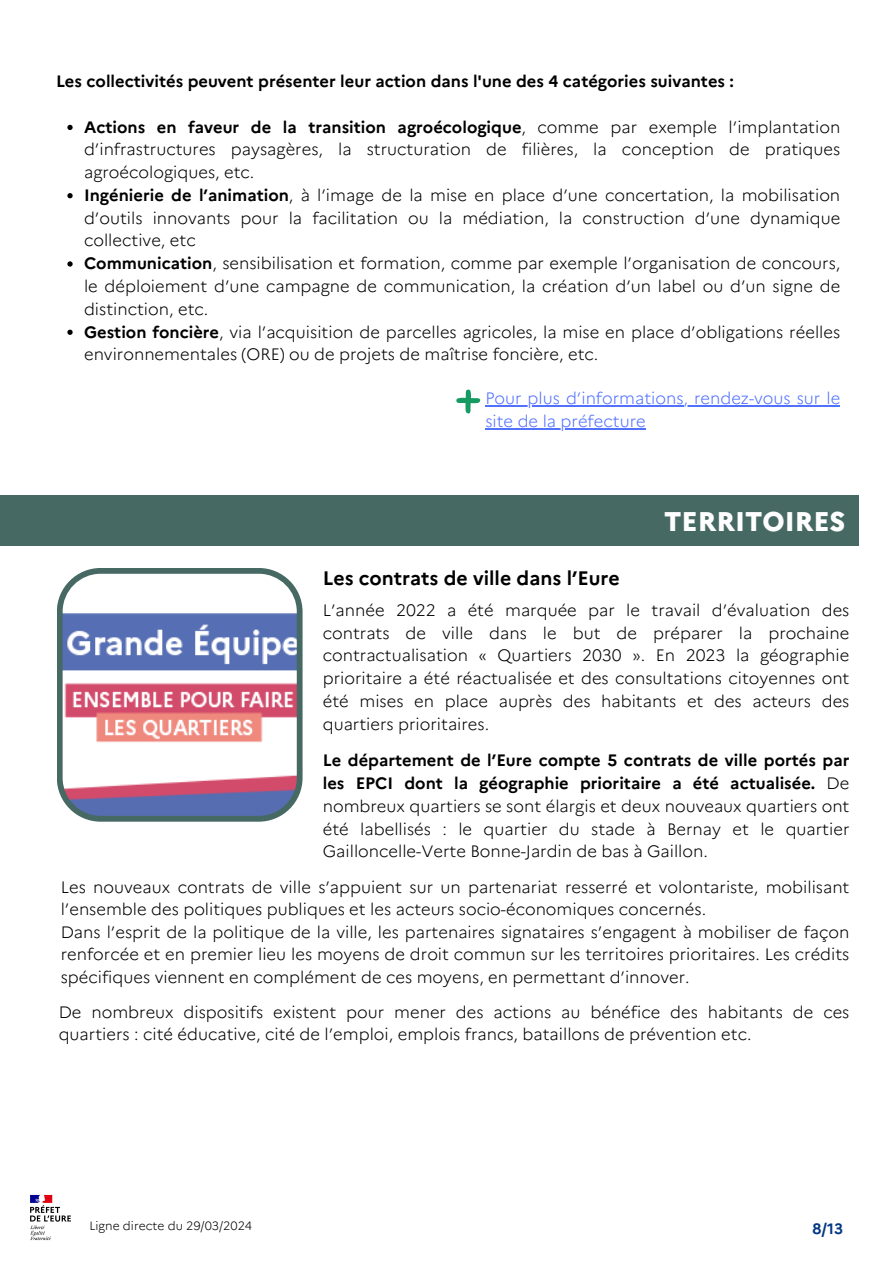
<style>
.page{position:relative;width:894px;height:1264px;background:#fff}
.page>*{position:absolute;margin:0;border:0;box-sizing:border-box;transform-origin:0 0}
.t1{font:800 27px "Marianne";color:#fefefe}
.t2{font:700 19.5px "Marianne";color:#000}
.t3{font:300 16.5px/22.8px "Marianne";color:#000}
.t4{font:700 16.5px "Marianne";color:#000}
.t5{font:300 16.5px/22.5px "Marianne";color:#5271ff}
.t6{font:700 15px "Marianne";color:#033782}
.t7{font:300 12px "Marianne";color:#000}
.s1{font-weight:700}
</style>
<div class="page">
<svg style="left:67px;top:125px;width:6px;height:5px"></svg>
<svg style="left:67px;top:193px;width:6px;height:5px"></svg>
<svg style="left:67px;top:261px;width:6px;height:5px"></svg>
<svg style="left:67px;top:329px;width:6px;height:6px"></svg>
<hr style="left:485px;top:405px;width:91px;height:2px;background:#5271ff">
<hr style="left:576px;top:405px;width:107px;height:2px;background:#5271ff">
<hr style="left:683px;top:405px;width:143px;height:2px;background:#5271ff">
<svg style="left:826px;top:405px;width:14px;height:2px"></svg>
<hr style="left:485px;top:428px;width:160px;height:1px;background:#5271ff">
<svg style="left:456px;top:389px;width:24px;height:24px"></svg>
<img style="left:30px;top:1194px;width:41px;height:47px">
<svg style="left:57px;top:568px;width:245px;height:253px"></svg>
<div style="left:0;top:495px;width:858px;height:50px;background:#466964"></div>
<p class="t4" style="left:56px;top:71px;width:679px">Les collectivités peuvent présenter leur action dans l'une des 4 catégories suivantes :</p>
<p class="t3" style="left:84px;top:115px;width:757px"><span class="s1">Actions en faveur de la transition agroécologique</span>, comme par exemple l’implantation d’infrastructures paysagères, la structuration de filières, la conception de pratiques agroécologiques, etc.<br><span class="s1">Ingénierie de l’animation</span>, à l’image de la mise en place d’une concertation, la mobilisation d’outils innovants pour la facilitation ou la médiation, la construction d’une dynamique collective, etc<br><span class="s1">Communication</span>, sensibilisation et formation, comme par exemple l’organisation de concours, le déploiement d’une campagne de communication, la création d’un label ou d’un signe de distinction, etc.<br><span class="s1">Gestion foncière</span>, via l’acquisition de parcelles agricoles, la mise en place d’obligations réelles environnementales (ORE) ou de projets de maîtrise foncière, etc.</p>
<p class="t5" style="left:485px;top:387px;width:356px">Pour plus d’informations, rendez-vous sur le site de la préfecture</p>
<p class="t2" style="left:323px;top:566px;width:298px">Les contrats de ville dans l’Eure</p>
<h1 class="t1" style="left:664px;top:500px;width:183px">TERRITOIRES</h1>
<p class="t3" style="left:323px;top:598px;width:528px;text-align:justify">L’année 2022 a été marquée par le travail d’évaluation des contrats de ville dans le but de préparer la prochaine contractualisation « Quartiers 2030 ». En 2023 la géographie prioritaire a été réactualisée et des consultations citoyennes ont été mises en place auprès des habitants et des acteurs des quartiers prioritaires.</p>
<p class="t3" style="left:323px;top:749px;width:528px;text-align:justify"><span class="s1">Le département de l’Eure compte 5 contrats de ville portés par les EPCI dont la géographie prioritaire a été actualisée.</span> De nombreux quartiers se sont élargis et deux nouveaux quartiers ont été labellisés : le quartier du stade à Bernay et le quartier Gailloncelle-Verte Bonne-Jardin de bas à Gaillon.</p>
<p class="t3" style="left:61px;top:875px;width:790px">Les nouveaux contrats de ville s’appuient sur un partenariat resserré et volontariste, mobilisant l’ensemble des politiques publiques et les acteurs socio-économiques concernés.<br>Dans l’esprit de la politique de la ville, les partenaires signataires s’engagent à mobiliser de façon renforcée et en premier lieu les moyens de droit commun sur les territoires prioritaires. Les crédits spécifiques viennent en complément de ces moyens, en permettant d’innover.</p>
<p class="t3" style="left:59px;top:1000px;width:792px">De nombreux dispositifs existent pour mener des actions au bénéfice des habitants de ces quartiers : cité éducative, cité de l’emploi, emplois francs, bataillons de prévention etc.</p>
<p class="t7" style="left:89px;top:1218px;width:164px">Ligne directe du 29/03/2024</p>
<p class="t6" style="left:812px;top:1219px;width:32px">8/13</p>
</div>
